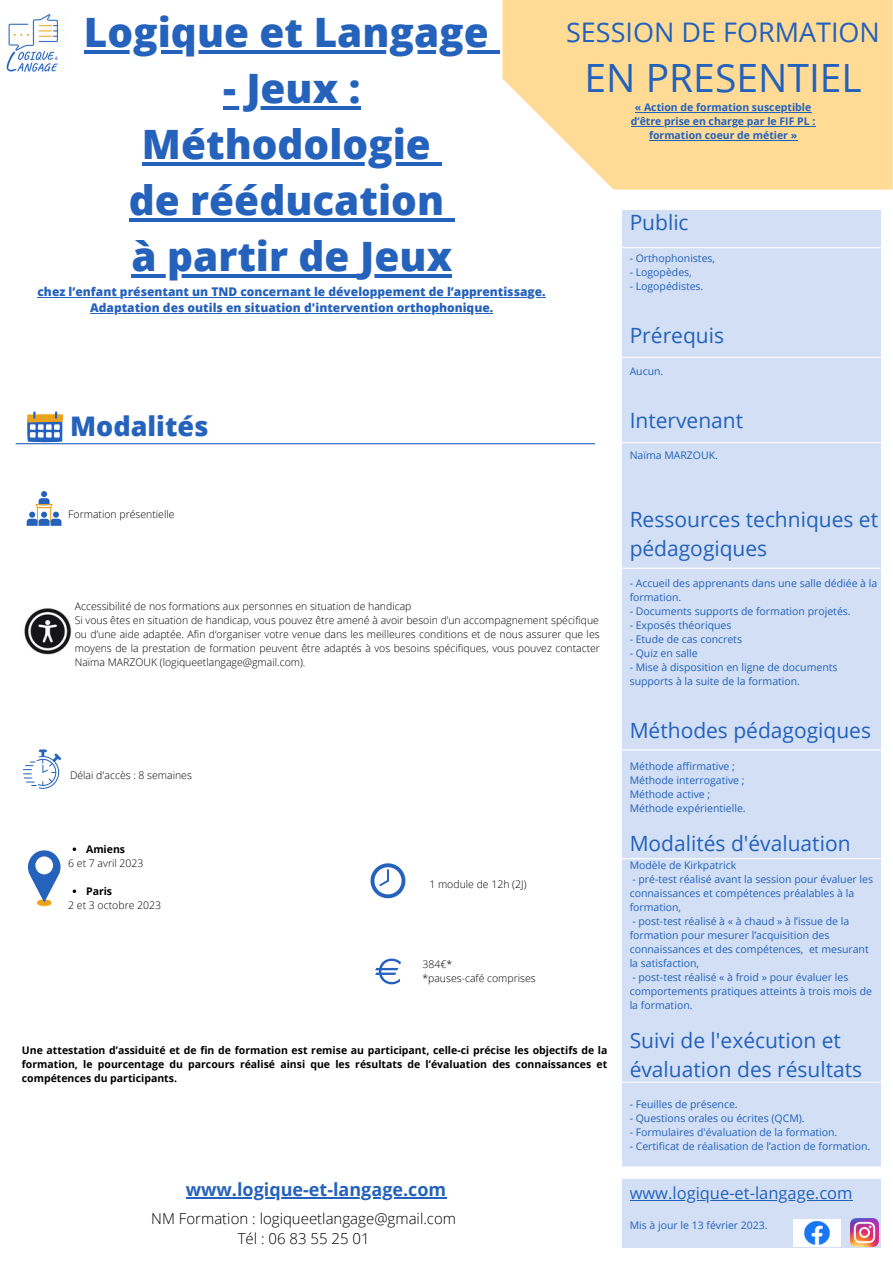
<style>
.page{position:relative;width:893px;height:1264px;background:#fff}
.page>*{position:absolute;margin:0;border:0;box-sizing:border-box;transform-origin:0 0}
.t1{font:800 40.5px/55.9px "Open Sans";color:#2562bc;text-align:center}
.t2{font:39px "Open Sans";color:#2261bc}
.t3{font:27px "Open Sans";color:#2261bc}
.t4{font:800 27px "Open Sans";color:#2562bc}
.t5{font:21px/28.8px "Open Sans";color:#2261bc}
.t6{font:700 18px "Open Sans";color:#2562bc}
.t7{font:16.5px "Open Sans";color:#2261bc}
.t8{font:300 15px/20.2px "Open Sans";color:#000;text-align:center}
.t9{font:800 12px/16px "Open Sans";color:#2562bc;text-align:center}
.t10{font:10.5px/14px "Open Sans";color:#2261bc}
.t11{font:300 10.5px/14px "Open Sans";color:#000}
.t12{font:700 10.5px/14px "Open Sans";color:#000;text-align:justify}
.t13{font:700 10.5px/14px "Open Sans";color:#2261bc;text-align:center}
</style>
<div class="page">
<svg style="left:502px;top:0;width:390px;height:189px;background:#ffde9f"></svg>
<div style="left:622px;top:210px;width:258px;height:1037px;background:#d2dff4"></div>
<hr style="left:608px;top:247px;width:284px;height:1px;background:#fff">
<hr style="left:607px;top:357px;width:285px;height:1px;background:#fff">
<hr style="left:603px;top:442px;width:289px;height:1px;background:#fff">
<hr style="left:611px;top:567px;width:281px;height:1px;background:#fff">
<hr style="left:600px;top:749px;width:285px;height:1px;background:#fff">
<hr style="left:611px;top:858px;width:281px;height:1px;background:#fff">
<hr style="left:16px;top:443px;width:579px;height:1px;background:#2562bc">
<hr style="left:606px;top:1081px;width:285px;height:1px;background:#fff">
<svg style="left:27px;top:411px;width:37px;height:32px"></svg>
<svg style="left:27px;top:491px;width:34px;height:35px"></svg>
<img style="left:24px;top:608px;width:48px;height:47px">
<svg style="left:23px;top:749px;width:38px;height:39px"></svg>
<svg style="left:37px;top:900px;width:15px;height:6px"></svg>
<div style="left:37px;top:899px;width:14px;height:6px;background:#eba31d;border-radius:50%"></div>
<svg style="left:28px;top:850px;width:33px;height:52px"></svg>
<div style="left:35px;top:856px;width:18px;height:18px;background:#fff;border-radius:50%"></div>
<svg style="left:370px;top:863px;width:35px;height:35px"></svg>
<svg style="left:375px;top:958px;width:26px;height:26px"></svg>
<svg style="left:73px;top:847px;width:3px;height:4px"></svg>
<svg style="left:73px;top:889px;width:3px;height:4px"></svg>
<hr style="left:186px;top:1197px;width:260px;height:1px;background:#2562bc">
<div style="left:607px;top:1166px;width:285px;height:12px;background:#fff"></div>
<img style="left:6px;top:14px;width:52px;height:58px">
<img style="left:850px;top:1218px;width:28px;height:28px">
<svg style="left:84px;top:50px;width:405px;height:4px;fill:#2562bc"></svg>
<hr style="left:489px;top:50px;width:10px;height:4px;background:#2562bc">
<svg style="left:223px;top:106px;width:137px;height:4px"></svg>
<hr style="left:142px;top:162px;width:289px;height:4px;background:#2562bc">
<hr style="left:431px;top:162px;width:10px;height:4px;background:#2562bc">
<hr style="left:129px;top:218px;width:315px;height:4px;background:#2562bc">
<hr style="left:444px;top:218px;width:11px;height:4px;background:#2562bc">
<hr style="left:131px;top:274px;width:219px;height:4px;background:#2562bc">
<hr style="left:350px;top:274px;width:10px;height:4px;background:#2562bc">
<svg style="left:360px;top:274px;width:92px;height:4px"></svg>
<hr style="left:37px;top:297px;width:509px;height:1px;background:#2562bc">
<hr style="left:90px;top:313px;width:225px;height:1px;background:#2562bc">
<hr style="left:315px;top:313px;width:178px;height:1px;background:#2562bc">
<hr style="left:629px;top:1200px;width:223px;height:1px;background:#2261bc">
<hr style="left:635px;top:112px;width:176px;height:1px;background:#2261bc">
<hr style="left:630px;top:126px;width:185px;height:1px;background:#2261bc">
<hr style="left:649px;top:140px;width:148px;height:1px;background:#2261bc">
<img style="left:793px;top:1219px;width:47px;height:26px">
<h1 class="t1" style="left:84px;top:3px;width:406px">Logique et Langage</h1>
<h1 class="t1" style="left:129px;top:59px;width:325px">- Jeux :<br>Méthodologie de rééducation à partir de Jeux</h1>
<p class="t9" style="left:37px;top:283px;width:509px">chez l’enfant présentant un TND concernant le développement de l’apprentissage.<br>Adaptation des outils en situation d'intervention orthophonique.</p>
<h3 class="t4" style="left:70px;top:407px;width:140px">Modalités</h3>
<h3 class="t3" style="left:566px;top:14px;width:315px">SESSION DE FORMATION</h3>
<h2 class="t2" style="left:584px;top:50px;width:279px">EN PRESENTIEL</h2>
<p class="t13" style="left:630px;top:100px;width:186px">« Action de formation susceptible d’être prise en charge par le FIF PL : formation coeur de métier »</p>
<h3 class="t5" style="left:629px;top:208px;width:60px">Public</h3>
<p class="t10" style="left:629px;top:251px;width:87px">- Orthophonistes,</p>
<p class="t10" style="left:629px;top:265px;width:64px">- Logopèdes,</p>
<p class="t10" style="left:629px;top:279px;width:75px">- Logopédistes.</p>
<h3 class="t5" style="left:629px;top:320px;width:96px">Prérequis</h3>
<p class="t10" style="left:629px;top:363px;width:35px">Aucun.</p>
<h3 class="t5" style="left:629px;top:405px;width:115px">Intervenant</h3>
<p class="t10" style="left:629px;top:448px;width:90px">Naïma MARZOUK.</p>
<p class="t11" style="left:68px;top:507px;width:108px">Formation présentielle</p>
<p class="t11" style="left:75px;top:599px;width:526px">Accessibilité de nos formations aux personnes en situation de handicap<br>Si vous êtes en situation de handicap, vous pouvez être amené à avoir besoin d’un accompagnement spécifique ou d’une aide adaptée. Afin d‘organiser votre venue dans les meilleures conditions et de nous assurer que les moyens de la prestation de formation peuvent être adaptés à vos besoins spécifiques, vous pouvez contacter Naïma MARZOUK (logiqueetlangage@gmail.com).</p>
<p class="t11" style="left:70px;top:767px;width:123px">Délai d'accès : 8 semaines</p>
<p class="t12" style="left:86px;top:841px;width:41px">Amiens</p>
<p class="t12" style="left:86px;top:883px;width:28px">Paris</p>
<p class="t11" style="left:68px;top:855px;width:77px">6 et 7 avril 2023</p>
<p class="t11" style="left:68px;top:897px;width:94px">2 et 3 octobre 2023</p>
<p class="t11" style="left:429px;top:876px;width:99px">1 module de 12h (2J)</p>
<p class="t11" style="left:422px;top:956px;width:115px">384€*<br>*pauses-café comprises</p>
<p class="t12" style="left:22px;top:1042px;width:587px">Une attestation d’assiduité et de fin de formation est remise au participant, celle-ci précise les objectifs de la formation, le pourcentage du parcours réalisé ainsi que les résultats de l’évaluation des connaissances et compétences du participants.</p>
<h3 class="t6" style="left:186px;top:1176px;width:262px">www.logique-et-langage.com</h3>
<h3 class="t8" style="left:151px;top:1207px;width:306px">NM Formation : logiqueetlangage@gmail.com<br>Tél : 06 83 55 25 01</h3>
<h3 class="t5" style="left:629px;top:504px;width:250px">Ressources techniques et pédagogiques</h3>
<p class="t10" style="left:629px;top:576px;width:249px">- Accueil des apprenants dans une salle dédiée à la formation.</p>
<p class="t10" style="left:629px;top:604px;width:222px">- Documents supports de formation projetés.</p>
<p class="t10" style="left:629px;top:618px;width:103px">- Exposés théoriques</p>
<p class="t10" style="left:629px;top:632px;width:114px">- Etude de cas concrets</p>
<p class="t10" style="left:629px;top:646px;width:69px">- Quiz en salle</p>
<p class="t10" style="left:629px;top:660px;width:209px">- Mise à disposition en ligne de documents supports à la suite de la formation.</p>
<h3 class="t5" style="left:629px;top:716px;width:243px">Méthodes pédagogiques</h3>
<p class="t10" style="left:629px;top:758px;width:117px">Méthode affirmative ;<br>Méthode interrogative ;<br>Méthode active ;<br>Méthode expérientielle.</p>
<h3 class="t5" style="left:629px;top:828px;width:222px">Modalités d'évaluation</h3>
<p class="t10" style="left:629px;top:857px;width:108px">Modèle de Kirkpatrick</p>
<p class="t10" style="left:629px;top:871px;width:245px">- pré-test réalisé avant la session pour évaluer les connaissances et compétences préalables à la formation,</p>
<p class="t10" style="left:629px;top:913px;width:240px">- post-test réalisé à « à chaud » à l’issue de la formation pour mesurer l’acquisition des connaissances et des compétences, et mesurant la satisfaction,</p>
<p class="t10" style="left:629px;top:969px;width:244px">- post-test réalisé « à froid » pour évaluer les comportements pratiques atteints à trois mois de la formation.</p>
<h3 class="t5" style="left:629px;top:1025px;width:234px">Suivi de l'exécution et évaluation des résultats</h3>
<p class="t10" style="left:629px;top:1097px;width:109px">- Feuilles de présence.</p>
<p class="t10" style="left:629px;top:1111px;width:176px">- Questions orales ou écrites (QCM).</p>
<p class="t10" style="left:629px;top:1125px;width:209px">- Formulaires d'évaluation de la formation.</p>
<p class="t10" style="left:629px;top:1139px;width:242px">- Certificat de réalisation de l’action de formation.</p>
<h3 class="t7" style="left:629px;top:1181px;width:224px">www.logique-et-langage.com</h3>
<p class="t10" style="left:629px;top:1217px;width:139px">Mis à jour le 13 février 2023.</p>
</div>
